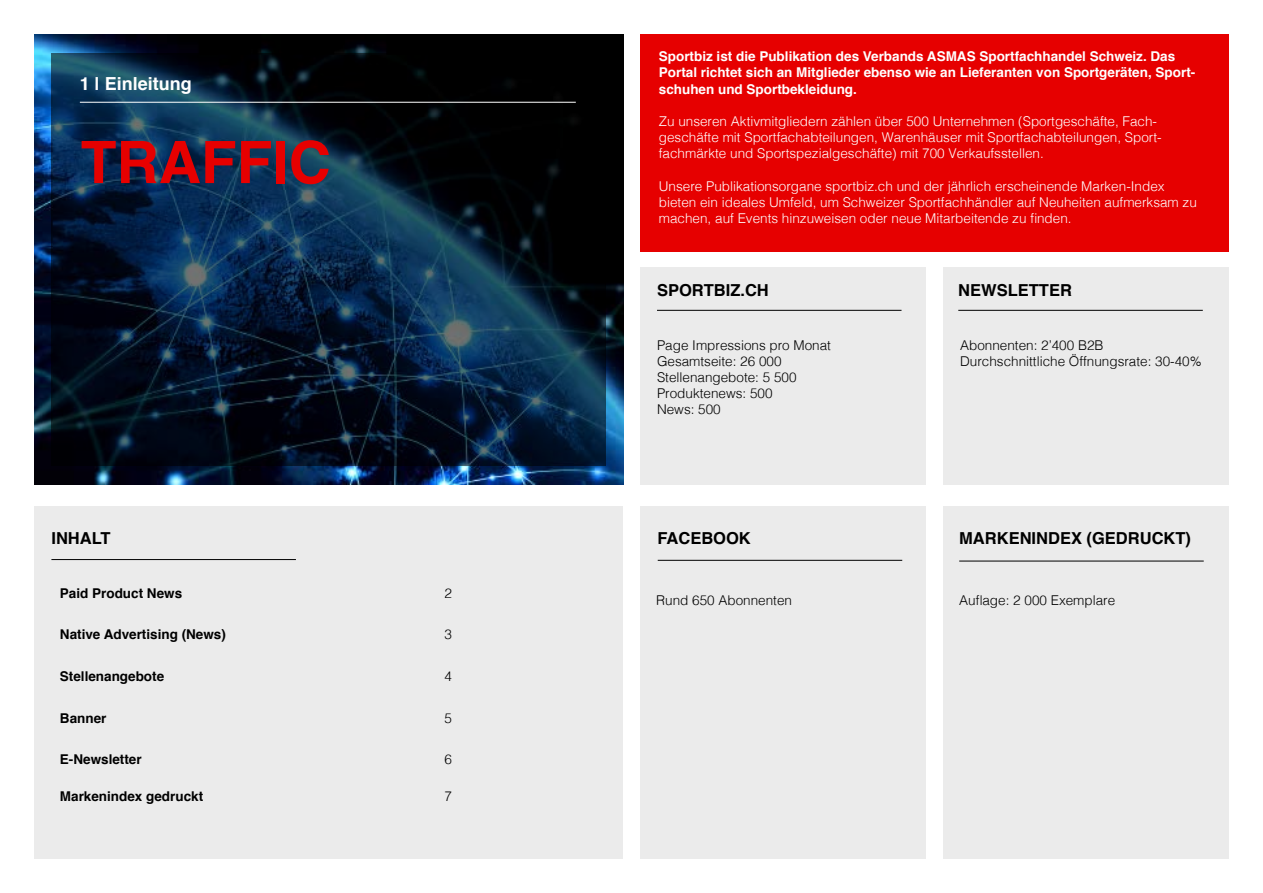
<style>
.page{position:relative;width:1263px;height:893px;background:#fff}
.page>*{position:absolute;margin:0;border:0;box-sizing:border-box;transform-origin:0 0}
.t1{font:700 58.5px "Helvetica";color:#e60000}
.t2{font:700 18px "Helvetica";color:#fff}
.t3{font:700 16.5px "Helvetica";color:#000}
.t4{font:300 13.5px/16.2px "Helvetica";color:#fff}
.t5{font:300 13.5px/16.2px "Helvetica";color:#000}
.t6{font:700 13.5px/16.2px "Helvetica";color:#fff}
.t7{font:700 13.5px "Helvetica";color:#000}
</style>
<div class="page">
<div style="left:943px;top:267px;width:286px;height:218px;background:#ebebeb"></div>
<img style="left:35px;top:34px;width:588px;height:451px">
<svg style="left:51px;top:53px;width:555px;height:413px;background:#071c30"></svg>
<div style="left:640px;top:34px;width:589px;height:217px;background:#e60000"></div>
<div style="left:640px;top:267px;width:286px;height:218px;background:#ebebeb"></div>
<div style="left:640px;top:506px;width:286px;height:353px;background:#ebebeb"></div>
<div style="left:35px;top:506px;width:588px;height:353px;background:#ebebeb"></div>
<div style="left:943px;top:506px;width:286px;height:353px;background:#ebebeb"></div>
<hr style="left:959px;top:561px;width:245px;height:1px;background:#000">
<hr style="left:658px;top:560px;width:244px;height:1px;background:#000">
<hr style="left:958px;top:310px;width:245px;height:1px;background:#000">
<hr style="left:657px;top:310px;width:244px;height:1px;background:#000">
<hr style="left:51px;top:559px;width:245px;height:1px;background:#000">
<hr style="left:80px;top:102px;width:496px;height:1px;background:#fff">
<h2 class="t2" style="left:80px;top:69px;width:114px">1 | Einleitung</h2>
<h1 class="t1" style="left:81px;top:115px;width:252px">TRAFFIC</h1>
<p class="t6" style="left:659px;top:49px;width:538px">Sportbiz ist die Publikation des Verbands ASMAS Sportfachhandel Schweiz. Das<br>Portal richtet sich an Mitglieder ebenso wie an Lieferanten von Sportgeräten, Sport&shy;schuhen und Sportbekleidung.</p>
<p class="t4" style="left:659px;top:112px;width:504px">Zu unseren Aktivmitgliedern zählen über 500 Unternehmen (Sportgeschäfte, Fach&shy;geschäfte mit Sportfachabteilungen, Warenhäuser mit Sportfachabteilungen, Sport&shy;fachmärkte und Sportspezialgeschäfte) mit 700 Verkaufsstellen.</p>
<p class="t4" style="left:659px;top:177px;width:539px">Unsere Publikationsorgane sportbiz.ch und der jährlich erscheinende Marken-Index bieten ein ideales Umfeld, um Schweizer Sportfachhändler auf Neuheiten aufmerksam zu machen, auf Events hinzuweisen oder neue Mitarbeitende zu finden.</p>
<p class="t3" style="left:657px;top:277px;width:113px">SPORTBIZ.CH</p>
<p class="t3" style="left:958px;top:277px;width:115px">NEWSLETTER</p>
<p class="t5" style="left:657px;top:336px;width:176px">Page Impressions pro Monat<br>Gesamtseite: 26 000<br>Stellenangebote: 5 500<br>Produktenews: 500<br>News: 500</p>
<p class="t5" style="left:960px;top:336px;width:243px">Abonnenten: 2’400 B2B<br>Durchschnittliche Öffnungsrate: 30-40%</p>
<p class="t3" style="left:51px;top:525px;width:61px">INHALT</p>
<p class="t3" style="left:657px;top:525px;width:95px">FACEBOOK</p>
<p class="t3" style="left:959px;top:525px;width:233px">MARKENINDEX (GEDRUCKT)</p>
<p class="t7" style="left:60px;top:582px;width:124px">Paid Product News</p>
<p class="t5" style="left:444px;top:584px;width:9px">2</p>
<p class="t7" style="left:60px;top:623px;width:168px">Native Advertising (News)</p>
<p class="t5" style="left:444px;top:625px;width:9px">3</p>
<p class="t7" style="left:60px;top:665px;width:106px">Stellenangebote</p>
<p class="t5" style="left:444px;top:667px;width:9px">4</p>
<p class="t7" style="left:60px;top:707px;width:48px">Banner</p>
<p class="t5" style="left:444px;top:709px;width:9px">5</p>
<p class="t7" style="left:60px;top:748px;width:83px">E-Newsletter</p>
<p class="t5" style="left:444px;top:750px;width:9px">6</p>
<p class="t7" style="left:60px;top:786px;width:145px">Markenindex gedruckt</p>
<p class="t5" style="left:444px;top:787px;width:9px">7</p>
<p class="t5" style="left:656px;top:591px;width:137px">Rund 650 Abonnenten</p>
<p class="t5" style="left:959px;top:591px;width:158px">Auflage: 2 000 Exemplare</p>
</div>
